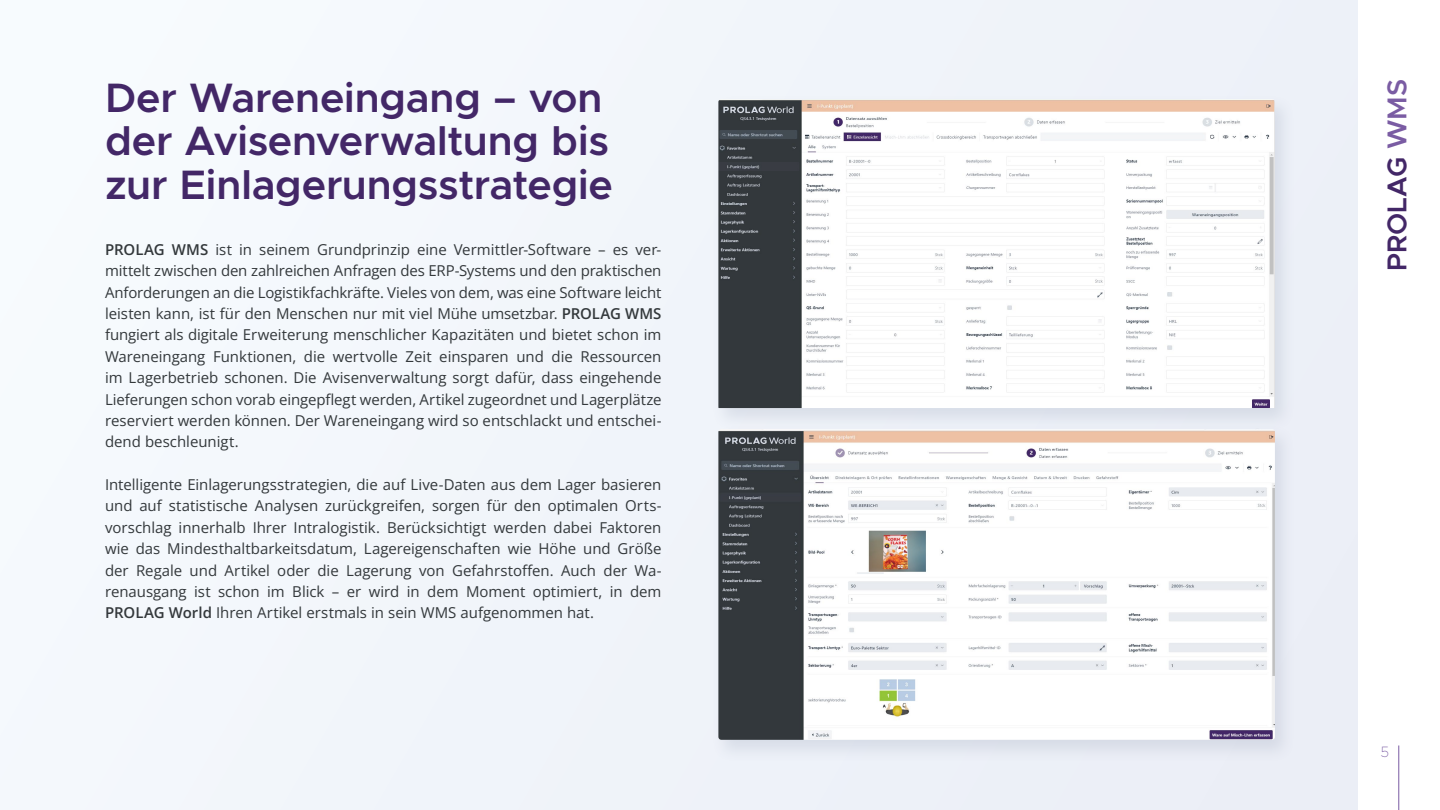
<style>
.page{position:relative;width:1440px;height:810px;background:#fff}
.page>*{position:absolute;margin:0;border:0;box-sizing:border-box;transform-origin:0 0}
.t1{font:600 41.25px/43.5px "Metropolis";letter-spacing:-.005em;color:#432767}
.t2{font:600 27.38px "Metropolis";color:#432767}
.t3{font:15px/21.4px "Open Sans";color:#33383b;text-align:justify}
.t4{font:100 15px "Metropolis";color:#7a5ca3}
.s1{color:#7a5ca3}
.s2{font-weight:600}
</style>
<div class="page">
<div style="left:0;top:0;width:1358px;height:810px;background:#f3f6fb"></div>
<hr style="left:1398px;top:746px;width:1px;height:64px;background:#7a5ca3">
<div style="left:711px;top:424px;width:585px;height:339px;background:#5b6887;opacity:.15"></div>
<img style="left:718px;top:431px;width:557px;height:309px">
<div style="left:711px;top:94px;width:585px;height:337px;background:#5b6887;opacity:.15"></div>
<img style="left:718px;top:99px;width:557px;height:309px">
<h1 class="t1" style="left:105px;top:76px;width:509px">Der Wareneingang – von der Avisenverwaltung bis zur Einlagerungsstrategie</h1>
<h2 class="t2" style="left:1380px;top:271px;width:194px;rotate:-90deg">PROLAG <span class="s1">WMS</span></h2>
<p class="t3" style="left:105px;top:238px;width:558px"><span class="s2">PROLAG WMS</span> ist in seinem Grundprinzip eine Vermittler-Software – es ver&shy;mittelt zwischen den zahlreichen Anfragen des ERP-Systems und den praktischen Anforderungen an die Logistikfachkräfte. Vieles von dem, was eine Software leicht leisten kann, ist für den Menschen nur mit viel Mühe umsetzbar. <span class="s2">PROLAG WMS </span>fungiert als digitale Erweiterung menschlicher Kapazitäten und bietet schon im Wareneingang Funktionen, die wertvolle Zeit einsparen und die Ressourcen im Lagerbetrieb schonen. Die Avisenverwaltung sorgt dafür, dass eingehende Lieferungen schon vorab eingepflegt werden, Artikel zugeordnet und Lagerplätze reserviert werden können. Der Wareneingang wird so entschlackt und entschei&shy;dend beschleunigt.</p>
<p class="t3" style="left:105px;top:474px;width:558px">Intelligente Einlagerungsstrategien, die auf Live-Daten aus dem Lager basieren und auf statistische Analysen zurückgreifen, sorgen für den optimalen Orts&shy;vorschlag innerhalb Ihrer Intralogistik. Berücksichtigt werden dabei Faktoren wie das Mindesthaltbarkeitsdatum, Lagereigenschaften wie Höhe und Größe der Regale und Artikel oder die Lagerung von Gefahrstoffen. Auch der Wa&shy;renausgang ist schon im Blick – er wird in dem Moment optimiert, in dem <span class="s2">PROLAG World</span> Ihren Artikel erstmals in sein WMS aufgenommen hat.</p>
<p class="t4" style="left:1381px;top:742px;width:10px">5</p>
</div>
